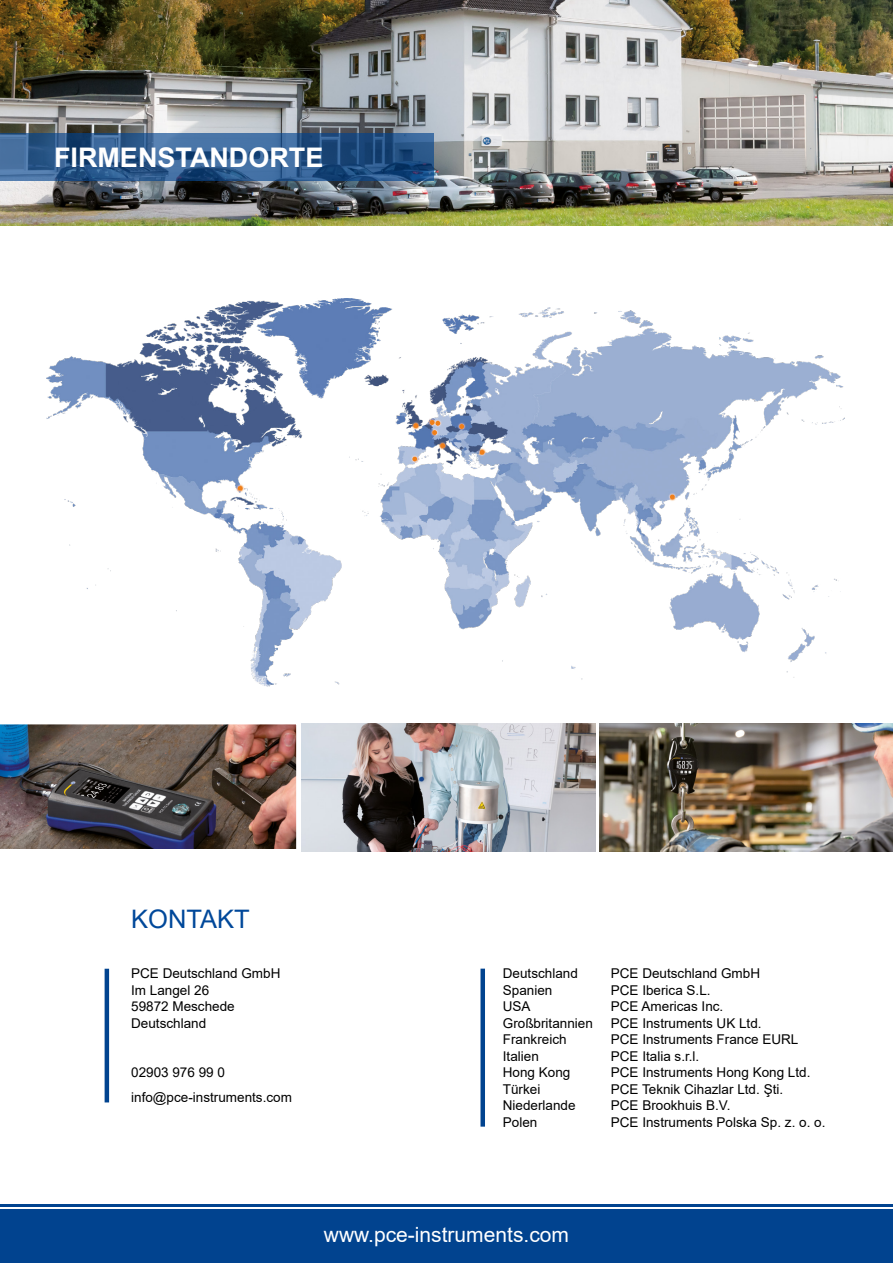
<style>
.page{position:relative;width:893px;height:1263px;background:#fff}
.page>*{position:absolute;margin:0;border:0;box-sizing:border-box;transform-origin:0 0}
.t1{font:700 27px "Arial";color:#fff}
.t2{font:25.5px "Arial";color:#00489a}
.t3{font:21px "Arial";color:#fff}
.t4{font:13.5px/16.5px "Arial";color:#000}
</style>
<div class="page">
<img style="left:46px;top:298px;width:799px;height:388px">
<img style="left:0;top:724px;width:297px;height:125px">
<img style="left:302px;top:724px;width:293px;height:127px">
<img style="left:600px;top:724px;width:293px;height:127px">
<hr style="left:105px;top:969px;width:4px;height:133px;background:#01438f">
<div style="left:480px;top:969px;width:5px;height:157px;background:#01438f"></div>
<img style="left:0;top:0;width:893px;height:225px">
<div style="left:0;top:1209px;width:893px;height:54px;background:#01438f"></div>
<hr style="left:0;top:1205px;width:893px;height:2px;background:#01438f">
<svg style="left:0;top:133px;width:434px;height:47px;background:#2e5a8c"></svg>
<h1 class="t1" style="left:54px;top:138px;width:271px">FIRMENSTANDORTE</h1>
<h2 class="t2" style="left:131px;top:902px;width:120px">KONTAKT</h2>
<p class="t4" style="left:131px;top:965px;width:151px">PCE Deutschland GmbH<br>Im Langel 26<br>59872 Meschede<br>Deutschland</p>
<p class="t4" style="left:131px;top:1060px;width:162px;line-height:24.8px">02903 976 99 0 info@pce-instruments.com</p>
<p class="t4" style="left:503px;top:965px;width:77px">Deutschland</p>
<p class="t4" style="left:611px;top:965px;width:151px">PCE Deutschland GmbH</p>
<p class="t4" style="left:503px;top:981px;width:51px">Spanien</p>
<p class="t4" style="left:611px;top:981px;width:101px">PCE Iberica S.L.</p>
<p class="t4" style="left:503px;top:998px;width:29px">USA</p>
<p class="t4" style="left:611px;top:998px;width:114px">PCE Americas Inc.</p>
<p class="t4" style="left:503px;top:1014px;width:92px">Großbritannien</p>
<p class="t4" style="left:611px;top:1014px;width:152px">PCE Instruments UK Ltd.</p>
<p class="t4" style="left:503px;top:1031px;width:65px">Frankreich</p>
<p class="t4" style="left:611px;top:1031px;width:189px">PCE Instruments France EURL</p>
<p class="t4" style="left:503px;top:1047px;width:38px">Italien</p>
<p class="t4" style="left:611px;top:1047px;width:90px">PCE Italia s.r.l.</p>
<p class="t4" style="left:503px;top:1064px;width:69px">Hong Kong</p>
<p class="t4" style="left:611px;top:1064px;width:201px">PCE Instruments Hong Kong Ltd.</p>
<p class="t4" style="left:503px;top:1080px;width:39px">Türkei</p>
<p class="t4" style="left:611px;top:1080px;width:174px">PCE Teknik Cihazlar Ltd. Şti.</p>
<p class="t4" style="left:503px;top:1097px;width:74px">Niederlande</p>
<p class="t4" style="left:611px;top:1097px;width:121px">PCE Brookhuis B.V.</p>
<p class="t4" style="left:503px;top:1113px;width:36px">Polen</p>
<p class="t4" style="left:611px;top:1113px;width:216px">PCE Instruments Polska Sp. z. o. o.</p>
<h3 class="t3" style="left:324px;top:1220px;width:247px">www.pce-instruments.com</h3>
</div>
